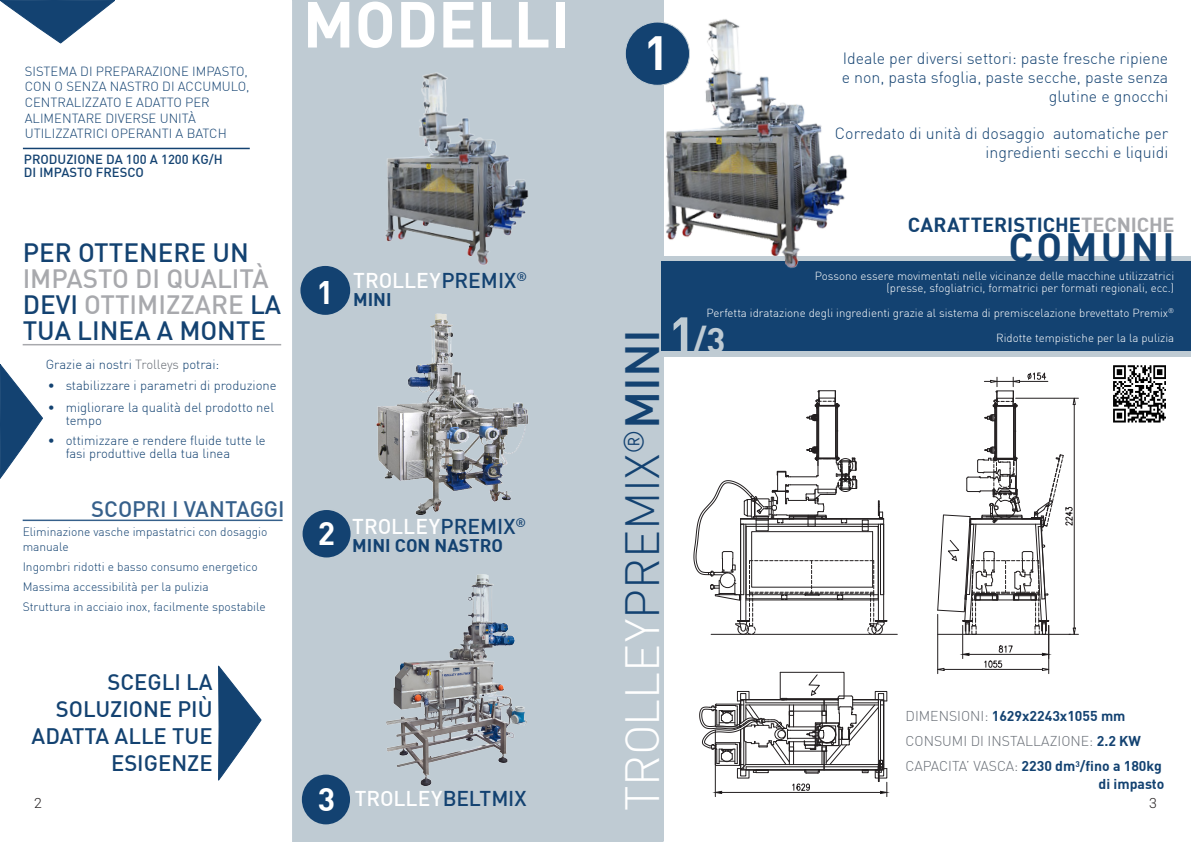
<style>
.page{position:relative;width:1191px;height:842px;background:#fff}
.page>*{position:absolute;margin:0;border:0;box-sizing:border-box;transform-origin:0 0}
.t1{font:700 64px "DIN";color:#fff}
.t2{font:700 50px "DIN";color:#bfcbd3}
.t3{font:300 47px "DIN";letter-spacing:-.005em;color:#fff}
.t4{font:700 47px "DIN";color:#fff}
.t5{font:700 40px "DIN";color:#134271}
.t6{font:700 35px "DIN";color:#bfcbd3}
.t7{font:500 26px/26px "DIN";color:#a8a9ad}
.t8{font:500 26px "DIN";color:#134271}
.t9{font:500 22px/27px "DIN";color:#134271}
.t10{font:500 22px "DIN";letter-spacing:-.005em;color:#36608b}
.t11{font:500 21px "DIN";color:#fff}
.t12{font:500 21px "DIN";color:#134271}
.t13{font:700 20px "DIN";color:#134271}
.t14{font:700 18px "DIN";color:#134271}
.t15{font:300 16px/19.2px "DIN";color:#134271;text-align:right}
.t16{font:700 14px/17.5px "DIN";color:#134271;text-align:right}
.t17{font:300 14px "DIN";color:#666c74}
.t18{font:300 14px "Roboto";color:#231f20}
.t19{font:300 13px/15.6px "DIN";color:#134271}
.t20{font:500 13px/13.7px "DIN";color:#134271}
.t21{font:300 12px/20.1px "DIN";color:#134271}
.t22{font:300 11.5px/11.8px "DIN";color:#fff;text-align:right}
.s1{color:#a8a9ad}
.s2{color:#134271}
.s3{font-size:32px;color:#fff}
.s4{font-weight:500;color:#134271}
.s5{color:#666c74}
.s6{font-weight:300;color:#666c74}
.s7{font-weight:700;font-size:32px}
</style>
<div class="page">
<div style="left:659px;top:257px;width:532px;height:100px;background:#bfcbd3"></div>
<div style="left:596px;top:0;width:67px;height:841px;background:#bfcbd3"></div>
<div style="left:292px;top:0;width:304px;height:842px;background:#bfcbd3"></div>
<div style="left:661px;top:262px;width:530px;height:89px;background:#134271"></div>
<img style="left:661px;top:12px;width:196px;height:256px">
<div style="left:301px;top:773px;width:50px;height:52px;background:#134271;border-radius:50%"></div>
<div style="left:300px;top:772px;width:52px;height:54px;border:2px solid #bfcbd3;border-radius:50%"></div>
<img style="left:1113px;top:365px;width:52px;height:58px">
<div style="left:301px;top:509px;width:50px;height:49px;background:#134271;border-radius:50%"></div>
<div style="left:300px;top:508px;width:52px;height:51px;border:2px solid #bfcbd3;border-radius:50%"></div>
<div style="left:299px;top:265px;width:52px;height:51px;background:#134271;border-radius:50%"></div>
<div style="left:298px;top:264px;width:54px;height:53px;border:2px solid #bfcbd3;border-radius:50%"></div>
<hr style="left:711px;top:634px;width:186px;height:1px;background:#231f20">
<hr style="left:962px;top:625px;width:1px;height:34px;background:#231f20">
<hr style="left:969px;top:654px;width:73px;height:1px;background:#231f20">
<svg style="left:962px;top:653px;width:7px;height:3px"></svg>
<svg style="left:1042px;top:653px;width:6px;height:3px"></svg>
<svg style="left:999px;top:645px;width:13px;height:7px"></svg>
<svg style="left:693px;top:391px;width:194px;height:244px"></svg>
<hr style="left:937px;top:614px;width:1px;height:60px;background:#231f20">
<hr style="left:1048px;top:625px;width:1px;height:49px;background:#231f20">
<hr style="left:944px;top:669px;width:98px;height:1px;background:#231f20">
<svg style="left:937px;top:668px;width:7px;height:2px"></svg>
<svg style="left:1042px;top:668px;width:7px;height:2px"></svg>
<svg style="left:984px;top:660px;width:18px;height:7px"></svg>
<div style="left:720px;top:573px;width:15px;height:15px;border:1px solid #231f20;border-radius:50%"></div>
<svg style="left:699px;top:672px;width:188px;height:125px"></svg>
<svg style="left:937px;top:372px;width:141px;height:263px"></svg>
<hr style="left:23px;top:520px;width:260px;height:1px;background:#36608b">
<svg style="left:0;top:364px;width:43px;height:115px"></svg>
<svg style="left:218px;top:665px;width:44px;height:116px"></svg>
<svg style="left:0;top:0;width:115px;height:44px"></svg>
<div style="left:625px;top:22px;width:64px;height:63px;background:#134271;border-radius:50%"></div>
<div style="left:625px;top:22px;width:65px;height:64px;border:1px solid #bfcbd3;border-radius:50%"></div>
<img style="left:369px;top:309px;width:168px;height:210px">
<img style="left:359px;top:66px;width:180px;height:208px">
<img style="left:387px;top:575px;width:139px;height:211px">
<hr style="left:23px;top:148px;width:227px;height:1px;background:#134271">
<hr style="left:23px;top:344px;width:258px;height:1px;background:#a8a9ad">
<p class="t19" style="left:25px;top:63px;width:226px">Sistema di preparazione impasto, con o senza nastro di accumulo, centralizzato e adatto per alimentare diverse unità utilizzatrici OPERANTI</p>
<p class="t19" style="left:176px;top:126px;width:53px">a batch</p>
<p class="t20" style="left:24px;top:152px;width:200px;text-indent:82px">DA 100 A 1200 KG/H<br>DI IMPASTO FRESCO</p>
<p class="t20" style="left:24px;top:152px;width:58px">PRODUZIONE</p>
<h1 class="t1" style="left:303px;top:-17px;width:269px">modelli</h1>
<h3 class="t4" style="left:644px;top:22px;width:27px">1</h3>
<p class="t15" style="left:841px;top:49px;width:328px">I deale per diversi settori: paste fresche ripiene e non, pasta sfoglia, paste secche, paste senza glutine e gnocchi</p>
<p class="t15" style="left:835px;top:123px;width:335px">Corredato di unità di dosaggio automatiche per ingredienti secchi e liquidi</p>
<h3 class="t13" style="left:908px;top:212px;width:265px">CARATTERISTICHe<span class="s1">tECNICHE</span></h3>
<h3 class="t8" style="left:23px;top:236px;width:72px">PER OTTENERE</h3>
<h3 class="t8" style="left:212px;top:236px;width:33px">UN</h3>
<h3 class="t5" style="left:1008px;top:221px;width:168px">comuni</h3>
<h3 class="t7" style="left:23px;top:265px;width:248px">IMPASTO DI QUALITÀ<br><span class="s2">DEVI</span> OTTIMI</h3>
<h3 class="t14" style="left:316px;top:288px;width:74px"><span class="s3">1</span> MINI</h3>
<p class="t22" style="left:814px;top:270px;width:361px">Possono essere movimentati nelle vicinanze delle macchine utilizzatrici (presse, sfogliatrici, formatrici per formati regionali, ecc.)</p>
<p class="t22" style="left:706px;top:307px;width:469px">Perfetta idratazione degli ingredienti grazie al sistema di premiscelazione brevettato Premix<sup>®</sup></p>
<h2 class="t2" style="left:668px;top:302px;width:29px">1</h2>
<h3 class="t11" style="left:353px;top:267px;width:26px">TROLLEY</h3>
<h3 class="t12" style="left:441px;top:267px;width:87px">PREMIX<sup>®</sup></h3>
<h3 class="t7" style="left:166px;top:291px;width:117px">ZZARE <span class="s2">LA</span></h3>
<h3 class="t8" style="left:23px;top:314px;width:69px">TUA LINE</h3>
<h3 class="t8" style="left:134px;top:314px;width:63px">A A MONTE</h3>
<h3 class="t6" style="left:692px;top:317px;width:34px">/3</h3>
<p class="t22" style="left:996px;top:332px;width:180px">Ridotte tempistiche per la la pulizia</p>
<h3 class="t3" style="left:613px;top:811px;width:483px;rotate:-90deg">Trolley<span class="s2">PREMIX</span><sup>®</sup><span class="s4">MINI</span></h3>
<p class="t19" style="left:46px;top:356px;width:175px">Grazie ai nostri <span class="s5">Trolleys</span> potrai:</p>
<p class="t19" style="left:48px;top:377px;width:230px">• stabilizzare i parametri di produzione</p>
<p class="t19" style="left:66px;top:400px;width:210px;line-height:13px;text-indent:-18px">• migliorare la qualità del prodotto nel tempo</p>
<p class="t19" style="left:66px;top:434px;width:201px;line-height:13px;text-indent:-18px">• ottimizzare e rendere fluide tutte le fasi produttive della tua linea</p>
<h3 class="t10" style="left:91px;top:495px;width:160px">SCOPRI I VANTAGG</h3>
<h3 class="t10" style="left:278px;top:495px;width:8px">I</h3>
<h3 class="t11" style="left:352px;top:513px;width:26px">TROLLEY</h3>
<h3 class="t12" style="left:440px;top:513px;width:87px">PREMIX<sup>®</sup></h3>
<h3 class="t14" style="left:318px;top:534px;width:185px"><sup>2</sup> MI NI CON NASTRO</h3>
<p class="t21" style="left:23px;top:525px;width:246px;line-height:14.4px">Eliminazione vasche impastatrici con dosaggio manuale</p>
<p class="t21" style="left:23px;top:556px;width:244px">I ngombri ridotti e basso consumo energetico<br>Massima accessibilità per la pulizia<br>Struttura in acciaio inox, facilmente spostabile</p>
<h3 class="t9" style="left:56px;top:668px;width:158px;text-indent:52px">SCEGLI LA<br>SOLUZIONE</h3>
<h3 class="t9" style="left:177px;top:695px;width:37px">PI Ù</h3>
<p class="t17" style="left:905px;top:707px;width:9px">DIMENSIONI</p>
<p class="t16" style="left:984px;top:706px;width:143px"><span class="s6">:</span> 1629x2243x1055 mm</p>
<p class="t17" style="left:905px;top:732px;width:10px">CONSUMI</p>
<p class="t17" style="left:970px;top:732px;width:26px">DI INSTALLAZIONE</p>
<p class="t16" style="left:1089px;top:731px;width:53px"><span class="s6">:</span> 2.2 KW</p>
<p class="t17" style="left:905px;top:758px;width:9px">CAPACITA</p>
<p class="t17" style="left:966px;top:758px;width:17px">’ VASCA</p>
<p class="t16" style="left:1014px;top:757px;width:152px"><span class="s6">:</span> 2230 dm<sup>3</sup>/fino a 180kg di impasto</p>
<h3 class="t9" style="left:32px;top:722px;width:110px">ADATTA ALLE</h3>
<h3 class="t9" style="left:111px;top:722px;width:100px;text-align:right">TUE<br>ESIGENZE</h3>
<h3 class="t11" style="left:318px;top:784px;width:62px"><span class="s7">3</span> TROLLEY</h3>
<h3 class="t12" style="left:443px;top:784px;width:26px">BELTMI</h3>
<h3 class="t12" style="left:514px;top:784px;width:14px">X</h3>
<p class="t18" style="left:34px;top:793px;width:9px">2</p>
<p class="t18" style="left:1149px;top:793px;width:9px">3</p>
</div>
